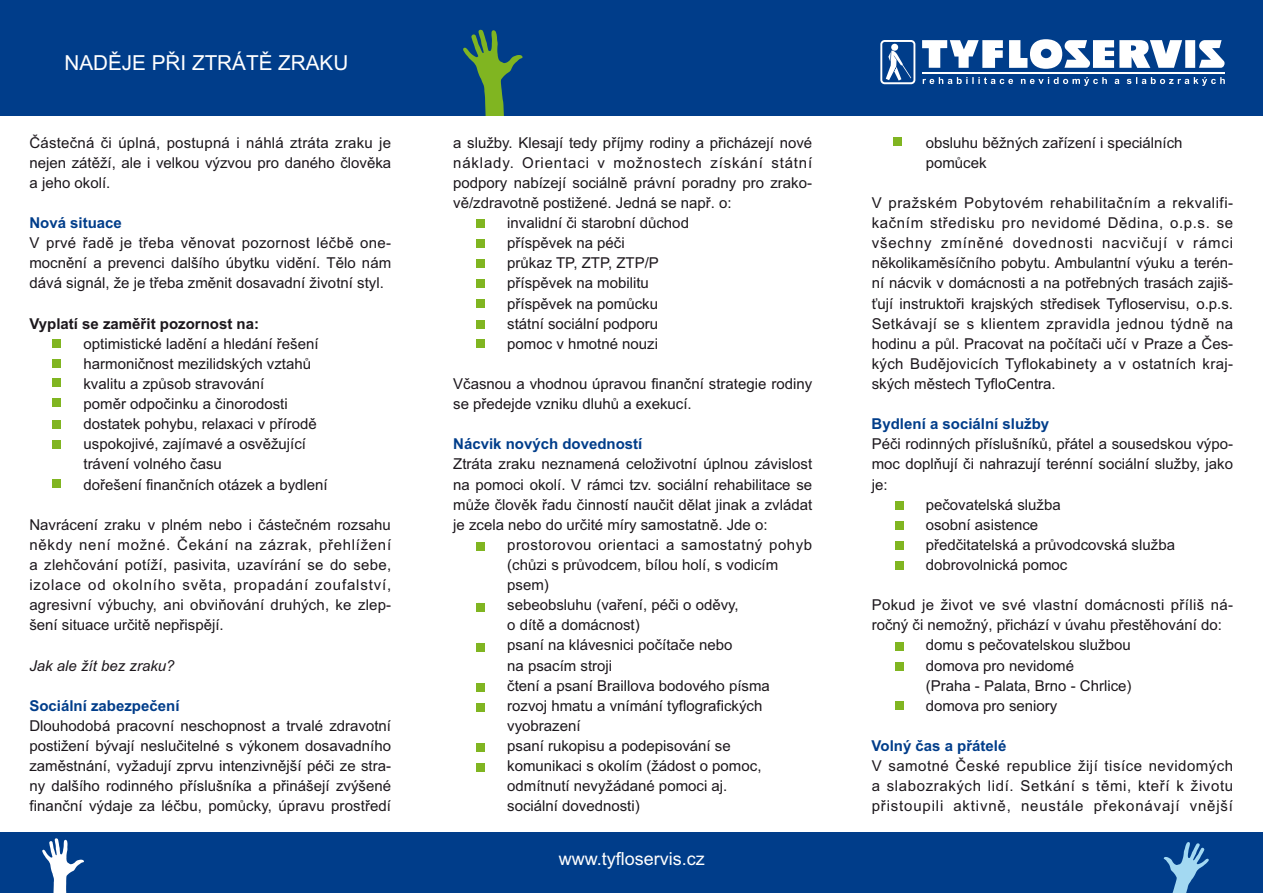
<style>
.page{position:relative;width:1263px;height:893px;background:#fff}
.page>*{position:absolute;margin:0;border:0;box-sizing:border-box;transform-origin:0 0}
.t1{font:20.7px "Arial";color:#fff}
.t2{font:18px "Arial";color:#fff}
.t3{font:15px/20.1px "Arial";color:#1c171c;text-align:justify}
.t4{font:700 15px "Arial";color:#003d8a}
.t5{font:15px/20.1px "Arial";letter-spacing:.035em;color:#1c171c}
.t6{font:700 15px "Arial";color:#1c171c}
.t7{font:italic 15px "Arial";color:#1c171c}
</style>
<div class="page">
<div style="left:0;top:0;width:1263px;height:116px;background:#003d8a"></div>
<svg style="left:463px;top:30px;width:60px;height:86px"></svg>
<div style="left:0;top:832px;width:1263px;height:61px;background:#003d8a"></div>
<svg style="left:1163px;top:842px;width:46px;height:51px"></svg>
<svg style="left:42px;top:838px;width:42px;height:55px"></svg>
<svg style="left:922px;top:39px;width:303px;height:30px"></svg>
<hr style="left:922px;top:72px;width:302px;height:2px;background:#fff">
<svg style="left:923px;top:77px;width:302px;height:9px"></svg>
<svg style="left:880px;top:40px;width:35px;height:44px"></svg>
<div style="left:52px;top:339px;width:9px;height:8px;background:#80b521"></div>
<div style="left:476px;top:219px;width:9px;height:9px;background:#80b521"></div>
<div style="left:476px;top:239px;width:9px;height:8px;background:#80b521"></div>
<div style="left:476px;top:259px;width:9px;height:9px;background:#80b521"></div>
<div style="left:476px;top:279px;width:9px;height:9px;background:#80b521"></div>
<div style="left:476px;top:299px;width:9px;height:9px;background:#80b521"></div>
<div style="left:476px;top:320px;width:9px;height:8px;background:#80b521"></div>
<div style="left:476px;top:339px;width:9px;height:9px;background:#80b521"></div>
<div style="left:476px;top:542px;width:9px;height:9px;background:#80b521"></div>
<div style="left:476px;top:603px;width:9px;height:9px;background:#80b521"></div>
<div style="left:476px;top:643px;width:9px;height:8px;background:#80b521"></div>
<div style="left:476px;top:683px;width:9px;height:9px;background:#80b521"></div>
<div style="left:476px;top:703px;width:9px;height:9px;background:#80b521"></div>
<div style="left:476px;top:743px;width:9px;height:8px;background:#80b521"></div>
<div style="left:476px;top:763px;width:9px;height:9px;background:#80b521"></div>
<div style="left:893px;top:138px;width:8px;height:8px;background:#80b521"></div>
<div style="left:895px;top:501px;width:9px;height:9px;background:#80b521"></div>
<div style="left:895px;top:521px;width:9px;height:9px;background:#80b521"></div>
<div style="left:895px;top:541px;width:9px;height:9px;background:#80b521"></div>
<div style="left:895px;top:561px;width:9px;height:9px;background:#80b521"></div>
<div style="left:895px;top:642px;width:9px;height:9px;background:#80b521"></div>
<div style="left:895px;top:662px;width:9px;height:8px;background:#80b521"></div>
<div style="left:895px;top:701px;width:9px;height:9px;background:#80b521"></div>
<div style="left:52px;top:359px;width:9px;height:9px;background:#80b521"></div>
<div style="left:52px;top:378px;width:9px;height:9px;background:#80b521"></div>
<div style="left:52px;top:399px;width:9px;height:8px;background:#80b521"></div>
<div style="left:52px;top:420px;width:9px;height:8px;background:#80b521"></div>
<div style="left:52px;top:440px;width:9px;height:9px;background:#80b521"></div>
<div style="left:52px;top:480px;width:9px;height:8px;background:#80b521"></div>
<h1 class="t1" style="left:64px;top:55px;width:285px">NADĚJE PŘI ZTRÁTĚ ZRAKU</h1>
<p class="t3" style="left:29px;top:134px;width:363px">Částečná či úplná, postupná i náhlá ztráta zraku je nejen zátěží, ale i velkou výzvou pro daného člověka a jeho okolí.</p>
<p class="t4" style="left:29px;top:217px;width:94px">Nová situace</p>
<p class="t3" style="left:29px;top:234px;width:363px">V prvé řadě je třeba věnovat pozornost léčbě one&shy;mocnění a prevenci dalšího úbytku vidění. Tělo nám dává signál, že je třeba změnit dosavadní životní styl.</p>
<p class="t6" style="left:29px;top:318px;width:231px">Vyplatí se zaměřit pozornost na:</p>
<p class="t3" style="left:54px;top:335px;width:266px">• optimistické ladění a hledání řešení</p>
<p class="t3" style="left:54px;top:355px;width:259px">• harmoničnost mezilidských vztahů</p>
<p class="t3" style="left:54px;top:375px;width:212px">• kvalitu a způsob stravování</p>
<p class="t3" style="left:54px;top:395px;width:235px">• poměr odpočinku a činorodosti</p>
<p class="t3" style="left:54px;top:415px;width:264px">• dostatek pohybu, relaxaci v přírodě</p>
<p class="t3" style="left:83px;top:435px;width:224px;text-indent:-29px">• uspokojivé, zajímavé a osvěžující trávení volného času</p>
<p class="t3" style="left:54px;top:476px;width:275px">• dořešení finančních otázek a bydlení</p>
<p class="t3" style="left:29px;top:516px;width:363px">Navrácení zraku v plném nebo i částečném rozsahu někdy není možné. Čekání na zázrak, přehlížení a zlehčování potíží, pasivita, uzavírání se do sebe, izolace od okolního světa, propadání zoufalství, agresivní výbuchy, ani obviňování druhých, ke zlep&shy;šení situace určitě nepřispějí.</p>
<p class="t7" style="left:29px;top:660px;width:147px">Jak ale žít bez zraku?</p>
<p class="t4" style="left:29px;top:700px;width:152px">Sociální zabezpečení</p>
<p class="t3" style="left:29px;top:717px;width:363px">Dlouhodobá pracovní neschopnost a trvalé zdravotní postižení bývají neslučitelné s výkonem dosavadního zaměstnání, vyžadují zprvu intenzivnější péči ze stra&shy;ny dalšího rodinného příslušníka a přinášejí zvýšené finanční výdaje za léčbu, pomůcky, úpravu prostředí</p>
<p class="t3" style="left:453px;top:134px;width:360px">a služby. Klesají tedy příjmy rodiny a přicházejí nové náklady. Orientaci v možnostech získání státní podpory nabízejí sociálně právní poradny pro zrako&shy;vě/zdravotně postižené. Jedná se např. o:</p>
<p class="t3" style="left:478px;top:214px;width:213px">• invalidní či starobní důchod</p>
<p class="t3" style="left:478px;top:234px;width:149px">• příspěvek na péči</p>
<p class="t3" style="left:478px;top:254px;width:183px">• průkaz TP, ZTP, ZTP/P</p>
<p class="t3" style="left:478px;top:274px;width:173px">• příspěvek na mobilitu</p>
<p class="t3" style="left:478px;top:295px;width:182px">• příspěvek na pomůcku</p>
<p class="t3" style="left:478px;top:315px;width:182px">• státní sociální podporu</p>
<p class="t3" style="left:478px;top:335px;width:182px">• pomoc v hmotné nouzi</p>
<p class="t3" style="left:453px;top:375px;width:360px">Včasnou a vhodnou úpravou finanční strategie rodiny se předejde vzniku dluhů a exekucí.</p>
<p class="t4" style="left:453px;top:438px;width:191px">Nácvik nových dovedností</p>
<p class="t3" style="left:453px;top:455px;width:360px">Ztráta zraku neznamená celoživotní úplnou závislost na pomoci okolí. V rámci tzv. sociální rehabilitace se může člověk řadu činností naučit dělat jinak a zvládat je zcela nebo do určité míry samostatně. Jde o:</p>
<p class="t5" style="left:507px;top:536px;width:306px;text-indent:-31px">• prostorovou orientaci a samostatný pohyb (chůzi s průvodcem, bílou holí, s vodicím psem)</p>
<p class="t3" style="left:507px;top:596px;width:233px;text-indent:-31px">• sebeobsluhu (vaření, péči o oděvy, o dítě a domácnost)</p>
<p class="t3" style="left:507px;top:636px;width:227px;text-indent:-31px">• psaní na klávesnici počítače nebo na psacím stroji</p>
<p class="t3" style="left:476px;top:677px;width:295px">• čtení a psaní Braillova bodového písma</p>
<p class="t3" style="left:507px;top:697px;width:257px;text-indent:-31px">• rozvoj hmatu a vnímání tyflografických vyobrazení</p>
<p class="t3" style="left:476px;top:737px;width:256px">• psaní rukopisu a podepisování se</p>
<p class="t3" style="left:507px;top:757px;width:256px;text-align:left;text-indent:-31px">• komunikaci s okolím (žádost o pomoc, odmítnutí nevyžádané pomoci aj. sociální dovednosti)</p>
<p class="t2" style="left:559px;top:852px;width:148px">www.tyfloservis.cz</p>
<p class="t3" style="left:926px;top:134px;width:258px;text-indent:-31px">• obsluhu běžných zařízení i speciálních pomůcek</p>
<p class="t3" style="left:872px;top:194px;width:363px">V pražském Pobytovém rehabilitačním a rekvalifi&shy;kačním středisku pro nevidomé Dědina, o.p.s. se všechny zmíněné dovednosti nacvičují v rámci několikaměsíčního pobytu. Ambulantní výuku a terén&shy;ní nácvik v domácnosti a na potřebných trasách zajiš&shy;ťují instruktoři krajských středisek Tyfloservisu, o.p.s.<br>Setkávají se s klientem zpravidla jednou týdně na hodinu a půl. Pracovat na počítači učí v Praze a Čes&shy;kých Budějovicích Tyflokabinety a v ostatních kraj&shy;ských městech TyfloCentra.</p>
<p class="t4" style="left:872px;top:418px;width:179px">Bydlení a sociální služby</p>
<p class="t3" style="left:872px;top:435px;width:363px">Péči rodinných příslušníků, přátel a sousedskou výpo&shy;moc doplňují či nahrazují terénní sociální služby, jako je:</p>
<p class="t3" style="left:897px;top:496px;width:165px">• pečovatelská služba</p>
<p class="t3" style="left:897px;top:516px;width:143px">• osobní asistence</p>
<p class="t3" style="left:897px;top:536px;width:279px">• předčitatelská a průvodcovská služba</p>
<p class="t3" style="left:897px;top:556px;width:172px">• dobrovolnická pomoc</p>
<p class="t3" style="left:872px;top:596px;width:363px">Pokud je život ve své vlastní domácnosti příliš ná&shy;ročný či nemožný, přichází v úvahu přestěhování do:</p>
<p class="t3" style="left:896px;top:636px;width:236px">• domu s pečovatelskou službou</p>
<p class="t3" style="left:926px;top:657px;width:207px;text-indent:-30px">• domova pro nevidomé<br>(Praha - Palata, Brno - Chrlice)</p>
<p class="t3" style="left:896px;top:697px;width:163px">• domova pro seniory</p>
<p class="t4" style="left:872px;top:740px;width:136px">Volný čas a přátelé</p>
<p class="t3" style="left:872px;top:757px;width:363px">V samotné České republice žijí tisíce nevidomých a slabozrakých lidí. Setkání s těmi, kteří k životu přistoupili aktivně, neustále překonávají vnější</p>
</div>
